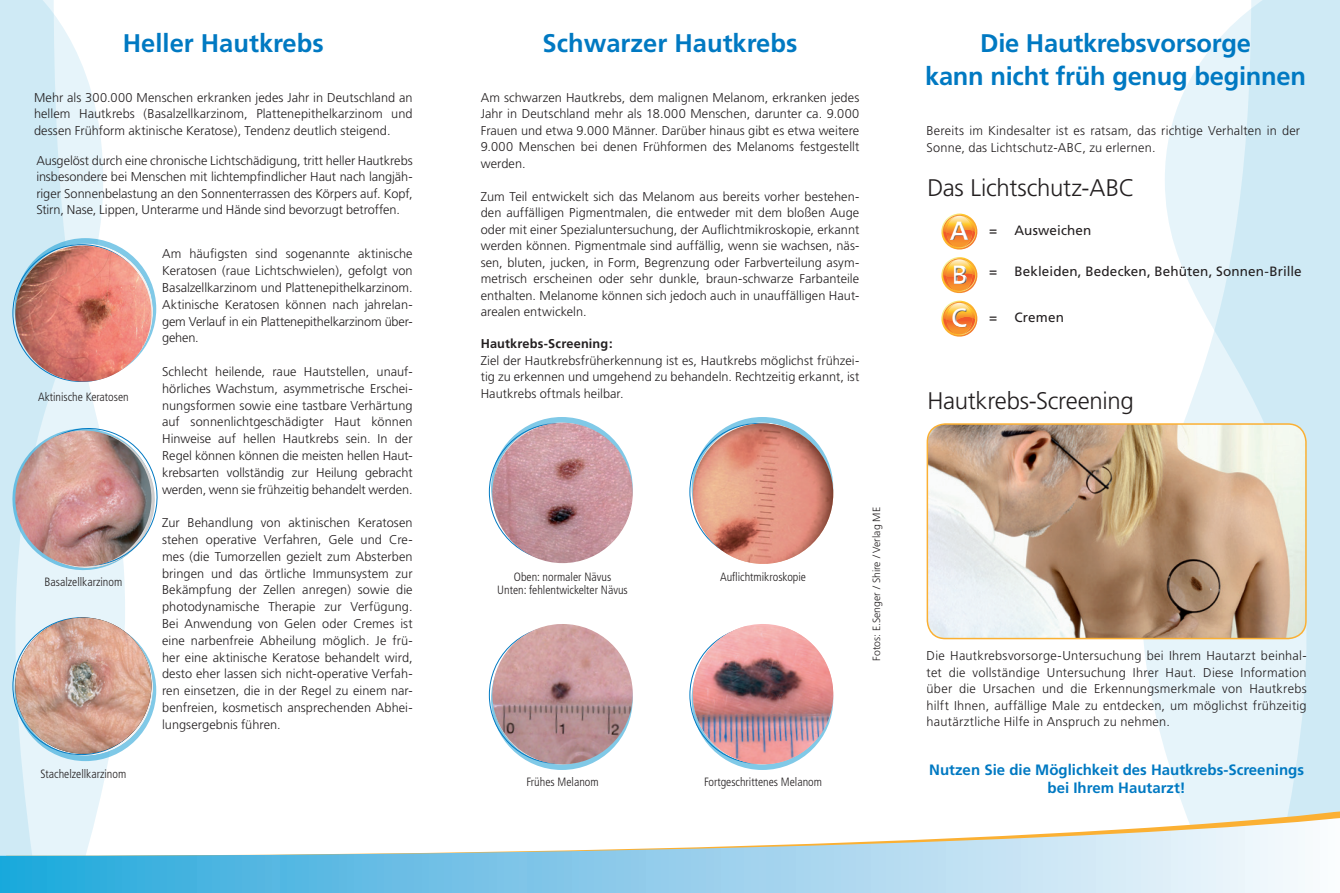
<style>
.page{position:relative;width:1340px;height:893px;background:#fff}
.page>*{position:absolute;margin:0;border:0;box-sizing:border-box;transform-origin:0 0}
.t1{font:700 26.55px/43.5px "Frutiger";color:#fff;text-align:justify}
.Headlines{font:700 25.5px "Frutiger";letter-spacing:-.01em;color:#0079c2}
.Headlines-2{font:300 24px "Frutiger";letter-spacing:-.01em;color:#231f20}
.Headlines-3{font:700 15px "Frutiger";color:#0079c2}
.Fließtext{font:13.5px "Frutiger";letter-spacing:.005em;color:#231f20}
.Fließtext-2{font:300 12.75px/16.8px "Frutiger";letter-spacing:.005em;color:#231f20;text-align:justify}
.Fließtext-3{font:700 12.75px "Frutiger";letter-spacing:.015em;color:#231f20}
.Fließtext-4{font:300 condensed 12px "Frutiger";color:#231f20}
.Fließtext-5{font:300 10.5px "Frutiger";color:#231f20}
</style>
<div class="page">
<svg style="left:103px;top:240px;width:22px;height:544px"></svg>
<svg style="left:0;top:0;width:103px;height:818px;background:#daeef7"></svg>
<svg style="left:1141px;top:639px;width:23px;height:107px;fill:#e6f4fa"></svg>
<svg style="left:1164px;top:0;width:175px;height:810px;background:#ddeff7"></svg>
<svg style="left:6px;top:810px;width:1333px;height:8px"></svg>
<svg style="left:0;top:818px;width:1339px;height:75px"></svg>
<div style="left:16px;top:243px;width:139px;height:140px;background:#231f20;opacity:.3"></div>
<svg style="left:0;top:411px;width:158px;height:179px"></svg>
<div style="left:16px;top:616px;width:139px;height:140px;background:#231f20;opacity:.3"></div>
<img style="left:15px;top:618px;width:136px;height:136px;border-radius:68px">
<img style="left:15px;top:430px;width:136px;height:137px;border-radius:68px">
<img style="left:15px;top:246px;width:136px;height:136px;border-radius:68px">
<div style="left:492px;top:422px;width:139px;height:140px;background:#231f20;opacity:.3"></div>
<div style="left:692px;top:422px;width:140px;height:140px;background:#231f20;opacity:.3"></div>
<img style="left:492px;top:423px;width:140px;height:140px;border-radius:70px">
<svg style="left:734px;top:624px;width:57px;height:141px"></svg>
<img style="left:692px;top:626px;width:142px;height:138px">
<img style="left:490px;top:624px;width:143px;height:142px">
<img style="left:693px;top:423px;width:140px;height:141px;border-radius:70px">
<svg style="left:941px;top:214px;width:37px;height:36px"></svg>
<div style="left:948px;top:221px;width:21px;height:19px;background:#fff;opacity:.75"></div>
<div style="left:948px;top:222px;width:21px;height:19px;background:#231f20;opacity:.75"></div>
<svg style="left:941px;top:257px;width:37px;height:37px"></svg>
<div style="left:952px;top:264px;width:15px;height:20px;background:#fff;opacity:.75"></div>
<div style="left:952px;top:267px;width:15px;height:18px;background:#231f20;opacity:.75"></div>
<svg style="left:941px;top:301px;width:37px;height:36px"></svg>
<div style="left:951px;top:307px;width:16px;height:19px;background:#fff;opacity:.75"></div>
<div style="left:951px;top:309px;width:16px;height:20px;background:#231f20;opacity:.75"></div>
<img style="left:929px;top:424px;width:376px;height:215px">
<div style="left:926px;top:423px;width:380px;height:216px;border:2px solid #fbb033;border-radius:18px"></div>
<p class="Headlines" style="left:123px;top:28px;width:202px">Heller Hautkrebs</p>
<p class="Fließtext-2" style="left:34px;top:89px;width:380px">Mehr als 300.000 Menschen erkranken jedes Jahr in Deutschland an hellem Hautkrebs (Basalzellkarzinom, Plattenepithelkarzinom und dessen Frühform aktinische Keratose), Tendenz deutlich steigend.</p>
<p class="Fließtext-2" style="left:36px;top:152px;width:378px">Ausgelöst durch eine chronische Lichtschädigung, tritt heller Hautkrebs insbesondere bei Menschen mit lichtempfindlicher Haut nach langjäh&shy;riger Sonnenbelastung an den Sonnenterrassen des Körpers auf. Kopf, Stirn, Nase, Lippen, Unterarme und Hände sind bevorzugt betroffen.</p>
<p class="Fließtext-4" style="left:38px;top:390px;width:92px">Aktinische Keratosen</p>
<p class="Fließtext-4" style="left:44px;top:575px;width:79px">Basalzellkarzinom</p>
<p class="Fließtext-2" style="left:162px;top:246px;width:252px">Am häufigsten sind sogenannte aktinische Keratosen (raue Lichtschwielen), gefolgt von Basalzellkarzinom und Plattenepithelkarzinom.<br>Aktinische Keratosen können nach jahrelan&shy;gem Verlauf in ein Plattenepithelkarzinom über&shy;gehen.</p>
<p class="Fließtext-2" style="left:162px;top:363px;width:252px">Schlecht heilende, raue Hautstellen, unauf&shy;hörliches Wachstum, asymmetrische Erschei&shy;nungsformen sowie eine tastbare Verhärtung auf sonnenlichtgeschädigter Haut können Hinweise auf hellen Hautkrebs sein. In der Regel können können die meisten hellen Haut&shy;krebsarten vollständig zur Heilung gebracht werden, wenn sie frühzeitig behandelt werden.</p>
<p class="Fließtext-2" style="left:162px;top:514px;width:252px">Zur Behandlung von aktinischen Keratosen stehen operative Verfahren, Gele und Cre&shy;mes (die Tumorzellen gezielt zum Absterben bringen und das örtliche Immunsystem zur Bekämpfung der Zellen anregen) sowie die photodynamische Therapie zur Verfügung.<br>Bei Anwendung von Gelen oder Cremes ist eine narbenfreie Abheilung möglich. Je frü&shy;her eine aktinische Keratose behandelt wird, desto eher lassen sich nicht-operative Verfah&shy;ren einsetzen, die in der Regel zu einem nar&shy;benfreien, kosmetisch ansprechenden Abhei&shy;lungsergebnis führen.</p>
<p class="Headlines" style="left:542px;top:28px;width:256px">Schwarzer Hautkrebs</p>
<p class="Fließtext-2" style="left:480px;top:89px;width:380px">Am schwarzen Hautkrebs, dem malignen Melanom, erkranken jedes Jahr in Deutschland mehr als 18.000 Menschen, darunter ca. 9.000<br>Frauen und etwa 9.000 Männer. Darüber hinaus gibt es etwa weitere 9.000 Menschen bei denen Frühformen des Melanoms festgestellt werden.</p>
<p class="Fließtext-2" style="left:480px;top:188px;width:380px">Zum Teil entwickelt sich das Melanom aus bereits vorher bestehen&shy;den auffälligen Pigmentmalen, die entweder mit dem bloßen Auge oder mit einer Spezialuntersuchung, der Auflichtmikroskopie, erkannt werden können. Pigmentmale sind auffällig, wenn sie wachsen, näs&shy;sen, bluten, jucken, in Form, Begrenzung oder Farbverteilung asym&shy;metrisch erscheinen oder sehr dunkle, braun-schwarze Farbanteile enthalten. Melanome können sich jedoch auch in unauffälligen Haut&shy;arealen entwickeln.</p>
<p class="Fließtext-3" style="left:480px;top:337px;width:133px">Hautkrebs-Screening:</p>
<p class="Fließtext-2" style="left:480px;top:352px;width:380px">Ziel der Hautkrebsfrüherkennung ist es, Hautkrebs möglichst frühzei&shy;tig zu erkennen und umgehend zu behandeln. Rechtzeitig erkannt, ist Hautkrebs oftmals heilbar.</p>
<p class="Fließtext-4" style="left:514px;top:570px;width:99px">Oben: normaler Nävus</p>
<p class="Fließtext-4" style="left:497px;top:583px;width:132px">Unten: fehlentwickelter Nävus</p>
<p class="Fließtext-4" style="left:720px;top:570px;width:87px">Auflichtmikroskopie</p>
<p class="Fließtext-5" style="left:870px;top:661px;width:155px;rotate:-90deg">Fotos: E.Senger / Shire / Verlag ME</p>
<p class="Headlines" style="left:980px;top:28px;width:272px">Die Hautkrebsvorsorge</p>
<p class="Headlines" style="left:925px;top:61px;width:382px">kann nicht früh genug beginnen</p>
<p class="Fließtext-2" style="left:926px;top:123px;width:375px">Bereits im Kindesalter ist es ratsam, das richtige Verhalten in der<br>Sonne, das Lichtschutz-ABC, zu erlernen.</p>
<p class="Headlines-2" style="left:927px;top:174px;width:209px">Das Lichtschutz-ABC</p>
<h1 class="t1" style="left:949px;top:209px;width:21px">A B C</h1>
<p class="Fließtext" style="left:989px;top:222px;width:10px">=</p>
<p class="Fließtext" style="left:1014px;top:222px;width:78px">Ausweichen</p>
<p class="Fließtext" style="left:989px;top:264px;width:10px">=</p>
<p class="Fließtext" style="left:1014px;top:264px;width:289px">Bekleiden, Bedecken, Behüten, Sonnen-Brille</p>
<p class="Fließtext" style="left:989px;top:309px;width:10px">=</p>
<p class="Fließtext" style="left:1014px;top:309px;width:51px">Cremen</p>
<p class="Headlines-2" style="left:927px;top:388px;width:208px">Hautkrebs-Screening</p>
<p class="Fließtext-2" style="left:926px;top:648px;width:381px">Die Hautkrebsvorsorge-Untersuchung bei Ihrem Hautarzt beinhal&shy;tet die vollständige Untersuchung Ihrer Haut. Diese Information über die Ursachen und die Erkennungsmerkmale von Hautkrebs hilft Ihnen, auffällige Male zu entdecken, um möglichst frühzeitig hautärztliche Hilfe in Anspruch zu nehmen.</p>
<p class="Fließtext-4" style="left:40px;top:767px;width:87px">Stachelzellkarzinom</p>
<p class="Fließtext-4" style="left:526px;top:775px;width:74px">Frühes Melanom</p>
<p class="Fließtext-4" style="left:704px;top:775px;width:120px">Fortgeschrittenes Melanom</p>
<p class="Headlines-3" style="left:929px;top:761px;width:376px">Nutzen Sie die Möglichkeit des Hautkrebs-Screenings</p>
<p class="Headlines-3" style="left:1047px;top:779px;width:140px">bei Ihrem Hautarzt!</p>
</div>
